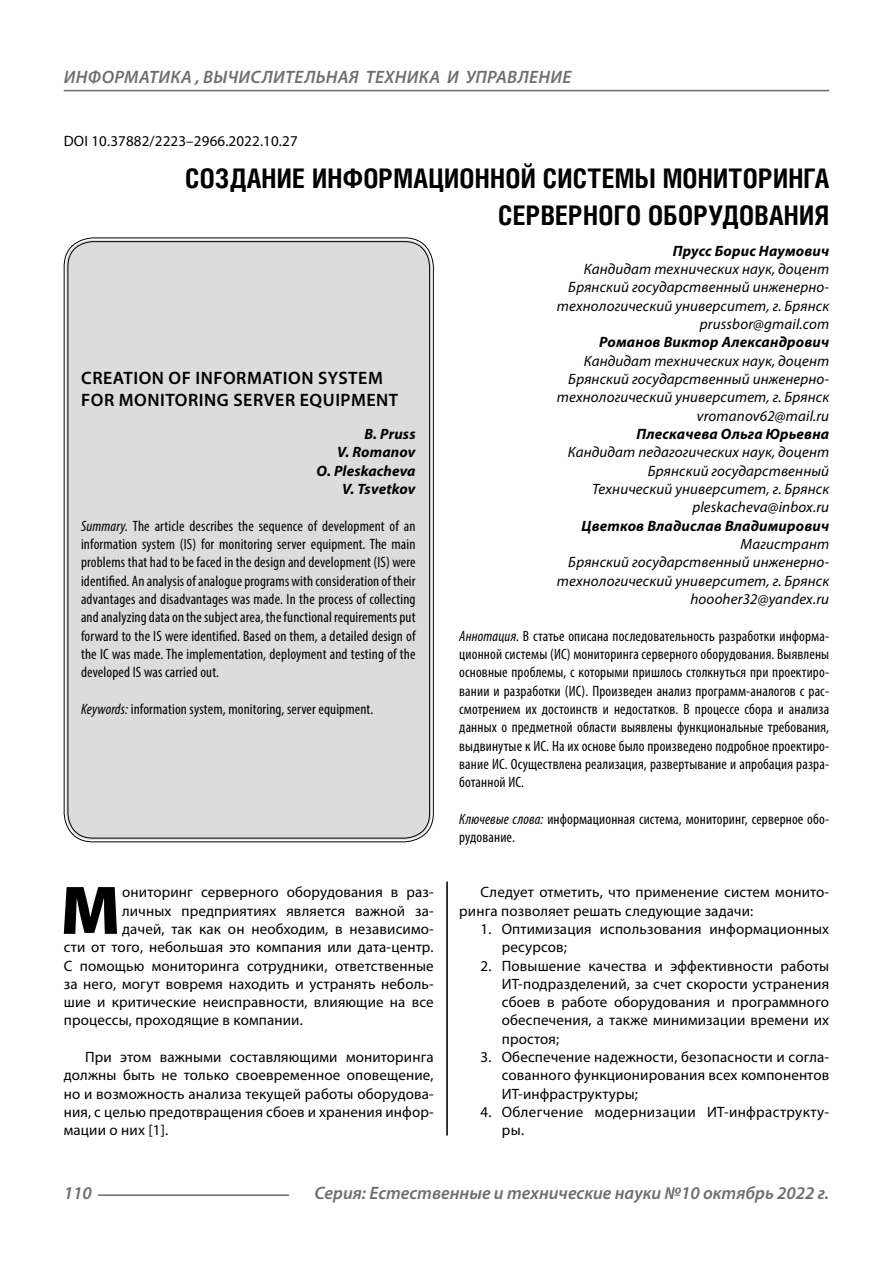
<style>
.page{position:relative;width:893px;height:1263px;background:#fff}
.page>*{position:absolute;margin:0;border:0;box-sizing:border-box;transform-origin:0 0}
.Bukvica{font:900 69.3px "Myriad Pro";color:#000}
.Header{font:700 27px/37.5px "Helios Cond C";letter-spacing:.01em;color:#000;text-align:right}
.t1{font:italic 600 18px "Myriad Pro";color:#6e6e6e}
.Header-eng{font:600 18px/21.6px "Myriad Pro";letter-spacing:.03em;color:#000}
.Normal{font:15px/18.3px "Myriad Pro";letter-spacing:.01em;color:#000;text-align:justify}
.Annotation-rus{font:condensed 15px/18.3px "Myriad Pro";letter-spacing:.01em;color:#000;text-align:justify}
.Annotation-eng{font:condensed 15px/18.3px "Myriad Pro";letter-spacing:.01em;color:#000;text-align:justify}
.Author-doc{font:italic 15px/18.3px "Myriad Pro";letter-spacing:.01em;color:#000;text-align:right}
.Bukvica-2{font:15px "Myriad Pro";letter-spacing:.01em;color:#000}
.Author{font:italic 700 15px "Myriad Pro";letter-spacing:.01em;color:#000}
.Author-email{font:italic 15px "Myriad Pro";letter-spacing:.01em;color:#000}
.Author-eng{font:italic 700 15px "Myriad Pro";letter-spacing:.01em;color:#000}
.DOI{font:15px "Myriad Pro";letter-spacing:.01em;color:#000}
.s1{font-style:italic}
</style>
<div class="page">
<hr style="left:447px;top:860px;width:1px;height:275px;background:#000">
<hr style="left:446px;top:879px;width:1px;height:256px;background:#000">
<div style="left:43px;top:860px;width:786px;height:21px;background:#fff"></div>
<div style="left:66px;top:240px;width:365px;height:600px;background:#dcdcdc;border-radius:27px"></div>
<hr style="left:98px;top:1194px;width:191px;height:2px;background:#6e6e6e">
<hr style="left:64px;top:90px;width:765px;height:1px;background:#6e6e6e">
<p class="t1" style="left:64px;top:66px;width:25px">Информатика</p>
<p class="t1" style="left:195px;top:66px;width:45px">, вычислител</p>
<p class="t1" style="left:316px;top:66px;width:23px">ьная</p>
<p class="t1" style="left:366px;top:66px;width:12px">техника</p>
<p class="t1" style="left:447px;top:66px;width:31px">и управление</p>
<p class="DOI" style="left:64px;top:132px;width:235px">DOI 10.37882/2223–2966.2022.10.27</p>
<p class="Header" style="left:185px;top:159px;width:645px">СОЗДАНИЕ ИНФОРМАЦИОННОЙ СИСТЕМЫ МОНИТОРИНГА<br>СЕРВЕРНОГО ОБОРУДОВАНИЯ</p>
<p class="Author" style="left:673px;top:241px;width:158px">Прусс Борис Наумович</p>
<p class="Author-doc" style="left:584px;top:260px;width:247px">Кандидат технических наук, доцент</p>
<p class="Author-doc" style="left:557px;top:278px;width:274px">Брянский государственный инженерно&shy;технологический университет, г. Брянск</p>
<p class="Author-email" style="left:700px;top:315px;width:131px">prussbor@gmail.com</p>
<p class="Author" style="left:599px;top:333px;width:231px">Романов Виктор Александрович</p>
<p class="Author-doc" style="left:584px;top:351px;width:247px">Кандидат технических наук, доцент</p>
<p class="Author-doc" style="left:557px;top:370px;width:274px">Брянский государственный инженерно&shy;технологический университет, г. Брянск</p>
<p class="Author-email" style="left:697px;top:406px;width:134px">vromanov62@mail.ru</p>
<p class="Author" style="left:637px;top:424px;width:194px">Плескачева Ольга Юрьевна</p>
<p class="Author-doc" style="left:568px;top:443px;width:263px">Кандидат педагогических наук, доцент</p>
<p class="Author-doc" style="left:648px;top:461px;width:183px">Брянский государственный</p>
<p class="Author-doc" style="left:592px;top:480px;width:239px">Технический университет, г. Брянск</p>
<p class="Author-email" style="left:692px;top:498px;width:138px">pleskacheva@inbox.ru</p>
<p class="Author" style="left:582px;top:516px;width:249px">Цветков Владислав Владимирович</p>
<p class="Author-doc" style="left:740px;top:535px;width:90px">Магистрант</p>
<p class="Author-doc" style="left:557px;top:553px;width:274px">Брянский государственный инженерно&shy;технологический университет, г. Брянск</p>
<p class="Author-email" style="left:690px;top:590px;width:140px">hoooher32@yandex.ru</p>
<p class="Annotation-rus" style="left:459px;top:626px;width:371px"><span class="s1">Аннотация.</span> В статье описана последовательность разработки информа&shy;ционной системы (ИС) мониторинга серверного оборудования. Выявлены основные проблемы, с которыми пришлось столкнуться при проектиро&shy;вании и разработки (ИС). Произведен анализ программ-аналогов с рас&shy;смотрением их достоинств и недостатков. В процессе сбора и анализа данных о предметной области выявлены функциональные требования, выдвинутые к ИС. На их основе было произведено подробное проектиро&shy;вание ИС. Осуществлена реализация, развертывание и апробация разра&shy;ботанной ИС.</p>
<p class="Annotation-rus" style="left:459px;top:810px;width:371px"><span class="s1">Ключевые слова:</span> информационная система, мониторинг, серверное обо&shy;рудование.</p>
<p class="Header-eng" style="left:81px;top:367px;width:319px">CREATION OF INFORMATION SYSTEM<br>FOR MONITORING SERVER EQUIPMENT</p>
<p class="Author-eng" style="left:365px;top:424px;width:52px">B. Pruss</p>
<p class="Author-eng" style="left:337px;top:443px;width:80px">V. Romanov</p>
<p class="Author-eng" style="left:317px;top:461px;width:100px">O. Pleskacheva</p>
<p class="Author-eng" style="left:342px;top:479px;width:75px">V. Tsvetkov</p>
<p class="Annotation-eng" style="left:81px;top:516px;width:336px"><span class="s1">Summary.</span> The article describes the sequence of development of an information system (IS) for monitoring server equipment. The main problems that had to be faced in the design and development (IS) were identified. An analysis of analogue programs with consideration of their advantages and disadvantages was made. In the process of collecting and analyzing data on the subject area, the functional requirements put forward to the IS were identified. Based on them, a detailed design of the IC was made. The implementation, deployment and testing of the developed IS was carried out.</p>
<p class="Annotation-eng" style="left:81px;top:700px;width:294px"><span class="s1">Keywords:</span> information system, monitoring, server equipment.</p>
<p class="Bukvica" style="left:60px;top:864px;width:62px">М</p>
<p class="Bukvica-2" style="left:122px;top:883px;width:313px">ониторинг серверного оборудования в раз-</p>
<p class="Bukvica-2" style="left:122px;top:901px;width:313px">личных предприятиях является важной за-</p>
<p class="Bukvica-2" style="left:122px;top:919px;width:313px">дачей, так как он необходим, в независимо-</p>
<p class="Bukvica-2" style="left:64px;top:938px;width:371px">сти от того, небольшая это компания или дата-центр.</p>
<p class="Bukvica-2" style="left:64px;top:956px;width:371px">С помощью мониторинга сотрудники, ответственные</p>
<p class="Bukvica-2" style="left:64px;top:974px;width:371px">за него, могут вовремя находить и устранять неболь-</p>
<p class="Bukvica-2" style="left:64px;top:993px;width:371px">шие и критические неисправности, влияющие на все</p>
<p class="Bukvica-2" style="left:64px;top:1011px;width:241px">процессы, проходящие в компании.</p>
<p class="Normal" style="left:64px;top:1048px;width:371px;text-indent:21px">При этом важными составляющими мониторинга должны быть не только своевременное оповещение, но и возможность анализа текущей работы оборудова&shy;ния, с целью предотвращения сбоев и хранения инфор&shy;мации о них [1].</p>
<p class="Normal" style="left:459px;top:883px;width:371px;text-indent:21px">Следует отметить, что применение систем монито&shy;ринга позволяет решать следующие задачи:</p>
<p class="Normal" style="left:502px;top:919px;width:329px;text-indent:-21px">1. Оптимизация использования информационных ресурсов;</p>
<p class="Normal" style="left:502px;top:956px;width:329px;text-indent:-21px">2. Повышение качества и эффективности работы ИТ-подразделений, за счет скорости устранения сбоев в работе оборудования и программного обеспечения, а также минимизации времени их простоя;</p>
<p class="Normal" style="left:502px;top:1048px;width:329px;text-indent:-21px">3. Обеспечение надежности, безопасности и согла&shy;сованного функционирования всех компонентов ИТ-инфраструктуры;</p>
<p class="Normal" style="left:502px;top:1103px;width:329px;text-indent:-21px">4. Облегчение модернизации ИТ-инфраструкту&shy;ры.</p>
<p class="t1" style="left:64px;top:1182px;width:30px">110</p>
<p class="t1" style="left:314px;top:1182px;width:516px">Серия: Естественные и технические науки №10 октябрь 2022 г.</p>
</div>
